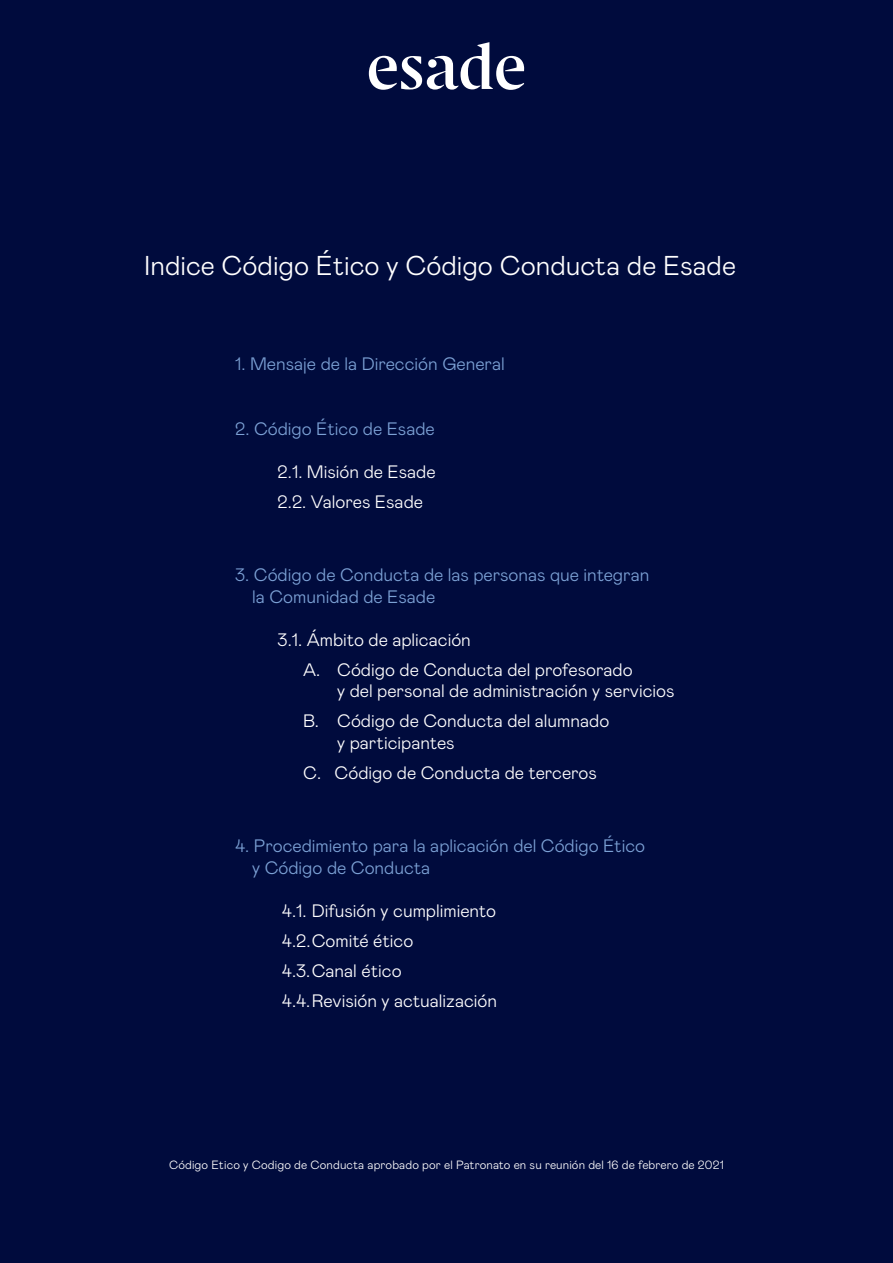
<style>
.page{position:relative;width:893px;height:1263px;background:#000b3d}
.page>*{position:absolute;margin:0;border:0;box-sizing:border-box;transform-origin:0 0}
.t1{font:300 27.3px "Mabry Pro";color:#fff}
.t2{font:300 18px/30.2px "Mabry Pro";color:#fff}
.t3{font:300 18px/21.6px "Mabry Pro";color:#7ca1d5}
.t4{font:300 12px "Mabry Pro";letter-spacing:.01em;color:#fff}
</style>
<div class="page">
<svg style="left:369px;top:42px;width:155px;height:48px"></svg>
<h1 class="t1" style="left:144px;top:246px;width:593px">Indice Código Ético y Código Conducta de Esade</h1>
<p class="t3" style="left:235px;top:352px;width:271px">1. Mensaje de la Dirección General</p>
<p class="t3" style="left:235px;top:417px;width:201px">2. Código Ético de Esade</p>
<p class="t2" style="left:278px;top:455px;width:159px">2.1. Misión de Esade<br>2.2. Valores Esade</p>
<p class="t3" style="left:252px;top:563px;width:399px;text-indent:-17px">3. Código de Conducta de las personas que integran la Comunidad de Esade</p>
<p class="t2" style="left:303px;top:623px;width:331px;text-indent:-26px">3.1. Ámbito de aplicación<br>A. Código de Conducta del profesorado</p>
<p class="t2" style="left:303px;top:675px;width:373px;text-indent:34px">y del personal de administración y servicios<br>B. Código de Conducta del alumnado</p>
<p class="t2" style="left:303px;top:727px;width:295px;text-indent:34px">y participantes<br>C. Código de Conducta de terceros</p>
<p class="t3" style="left:252px;top:834px;width:395px;text-indent:-17px">4. Procedimiento para la aplicación del Código Ético y Código de Conducta</p>
<p class="t2" style="left:282px;top:894px;width:217px">4.1. Difusión y cumplimiento<br>4.2.Comité ético<br>4.3.Canal ético<br>4.4.Revisión y actualización</p>
<p class="t4" style="left:169px;top:1157px;width:556px">Código Etico y Codigo de Conducta aprobado por el Patronato en su reunión del 16 de febrero de 2021</p>
</div>
